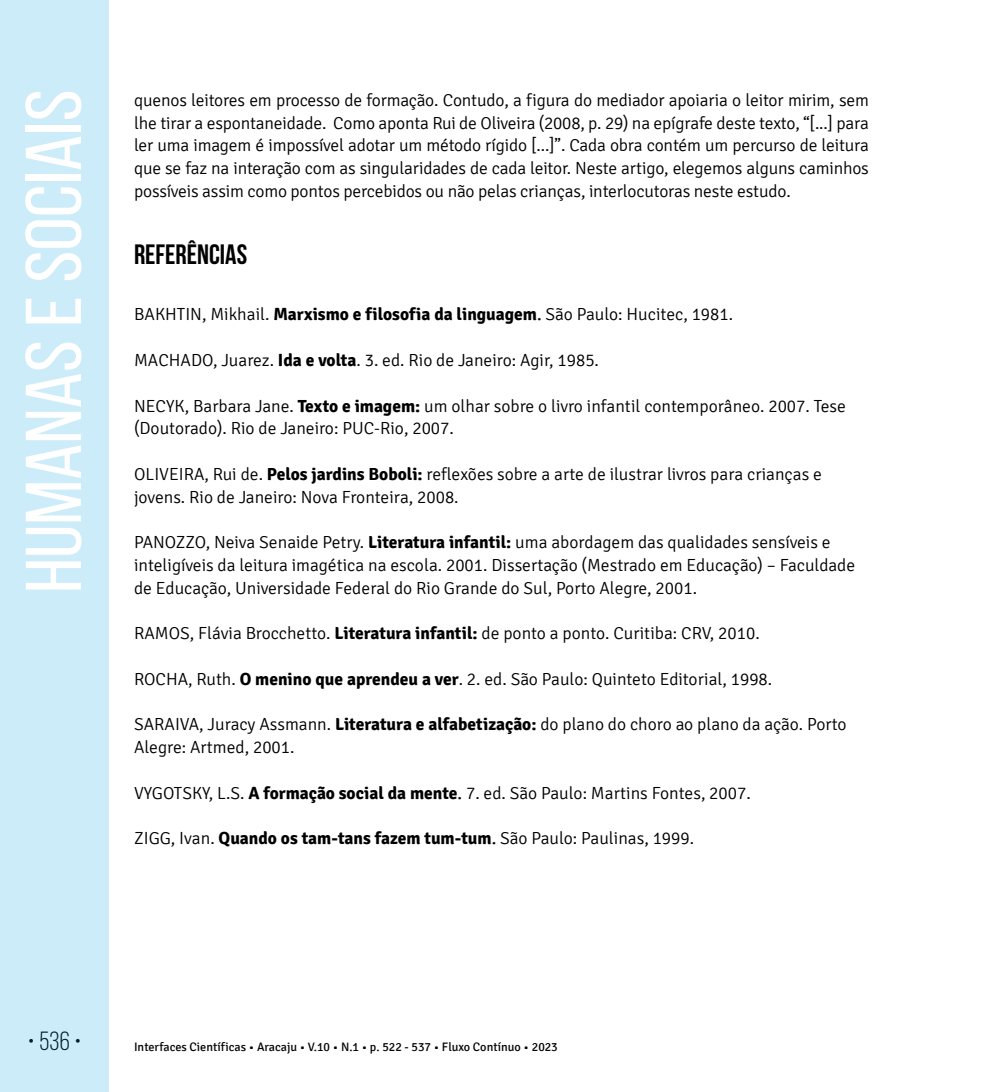
<style>
.page{position:relative;width:993px;height:1092px;background:#fff}
.page>*{position:absolute;margin:0;border:0;box-sizing:border-box;transform-origin:0 0}
.t1{font:78.75px "Bebas Neue";color:#fff;scale:1.09 1}
.t2{font:700 28px "Bebas Neue";color:#000}
.t3{font:26.25px "Bebas Neue";color:#000}
.t4{font:300 17.5px/22.8px "Signika";color:#000}
.t5{font:12.25px "Signika";color:#000}
.s1{font-weight:700}
.s2{font-weight:400}
</style>
<div class="page">
<div style="left:0;top:0;width:109px;height:1091px;background:#cdecf9"></div>
<h1 class="t1" style="left:11px;top:593px;width:463px;rotate:-90deg">Humanas e Sociais</h1>
<p class="t4" style="left:134px;top:89px;width:736px;text-align:justify">quenos leitores em processo de formação. Contudo, a figura do mediador apoiaria o leitor mirim, sem lhe tirar a espontaneidade. Como aponta Rui de Oliveira (2008, p. 29) na epígrafe deste texto, “[...] para ler uma imagem é impossível adotar um método rígido [...]”. Cada obra contém um percurso de leitura que se faz na interação com as singularidades de cada leitor. Neste artigo, elegemos alguns caminhos possíveis assim como pontos percebidos ou não pelas crianças, interlocutoras neste estudo.</p>
<h2 class="t2" style="left:134px;top:239px;width:115px">REFERÊNCIAS</h2>
<p class="t4" style="left:134px;top:303px;width:600px">BAKHTIN, Mikhail. <span class="s1">Marxismo e filosofia da linguagem</span><span class="s2">.</span> São Paulo: Hucitec, 1981.</p>
<p class="t4" style="left:134px;top:349px;width:466px">MACHADO, Juarez. <span class="s1">Ida e volta</span>. 3. ed. Rio de Janeiro: Agir, 1985.</p>
<p class="t4" style="left:134px;top:394px;width:713px">NECYK, Barbara Jane. <span class="s1">Texto e imagem:</span> um olhar sobre o livro infantil contemporâneo. 2007. Tese (Doutorado). Rio de Janeiro: PUC-Rio, 2007.</p>
<p class="t4" style="left:134px;top:463px;width:689px">OLIVEIRA, Rui de. <span class="s1">Pelos jardins Boboli:</span> reflexões sobre a arte de ilustrar livros para crianças e jovens. Rio de Janeiro: Nova Fronteira, 2008.</p>
<p class="t4" style="left:134px;top:531px;width:722px">PANOZZO, Neiva Senaide Petry. <span class="s1">Literatura infantil:</span> uma abordagem das qualidades sensíveis e inteligíveis da leitura imagética na escola. 2001. Dissertação (Mestrado em Educação) – Faculdade de Educação, Universidade Federal do Rio Grande do Sul, Porto Alegre, 2001.</p>
<p class="t4" style="left:134px;top:622px;width:627px">RAMOS, Flávia Brocchetto. <span class="s1">Literatura infantil:</span> de ponto a ponto. Curitiba: CRV, 2010.</p>
<p class="t4" style="left:134px;top:667px;width:639px">ROCHA, Ruth. <span class="s1">O menino que aprendeu a ver</span>. 2. ed. São Paulo: Quinteto Editorial, 1998.</p>
<p class="t4" style="left:134px;top:713px;width:713px">SARAIVA, Juracy Assmann. <span class="s1">Literatura e alfabetização:</span> do plano do choro ao plano da ação. Porto<br>Alegre: Artmed, 2001.</p>
<p class="t4" style="left:134px;top:781px;width:618px">VYGOTSKY, L.S. <span class="s1">A formação social da mente</span><span class="s2">.</span> 7. ed. São Paulo: Martins Fontes, 2007.</p>
<p class="t4" style="left:134px;top:827px;width:561px">ZIGG, Ivan. <span class="s1">Quando os tam-tans fazem tum-tum</span><span class="s2">.</span> São Paulo: Paulinas, 1999.</p>
<h3 class="t3" style="left:28px;top:1026px;width:55px">• 536 •</h3>
<p class="t5" style="left:134px;top:1040px;width:425px">Interfaces Científicas • Aracaju • V.10 • N.1 • p. 522 - 537 • Fluxo Contínuo • 2023</p>
</div>
